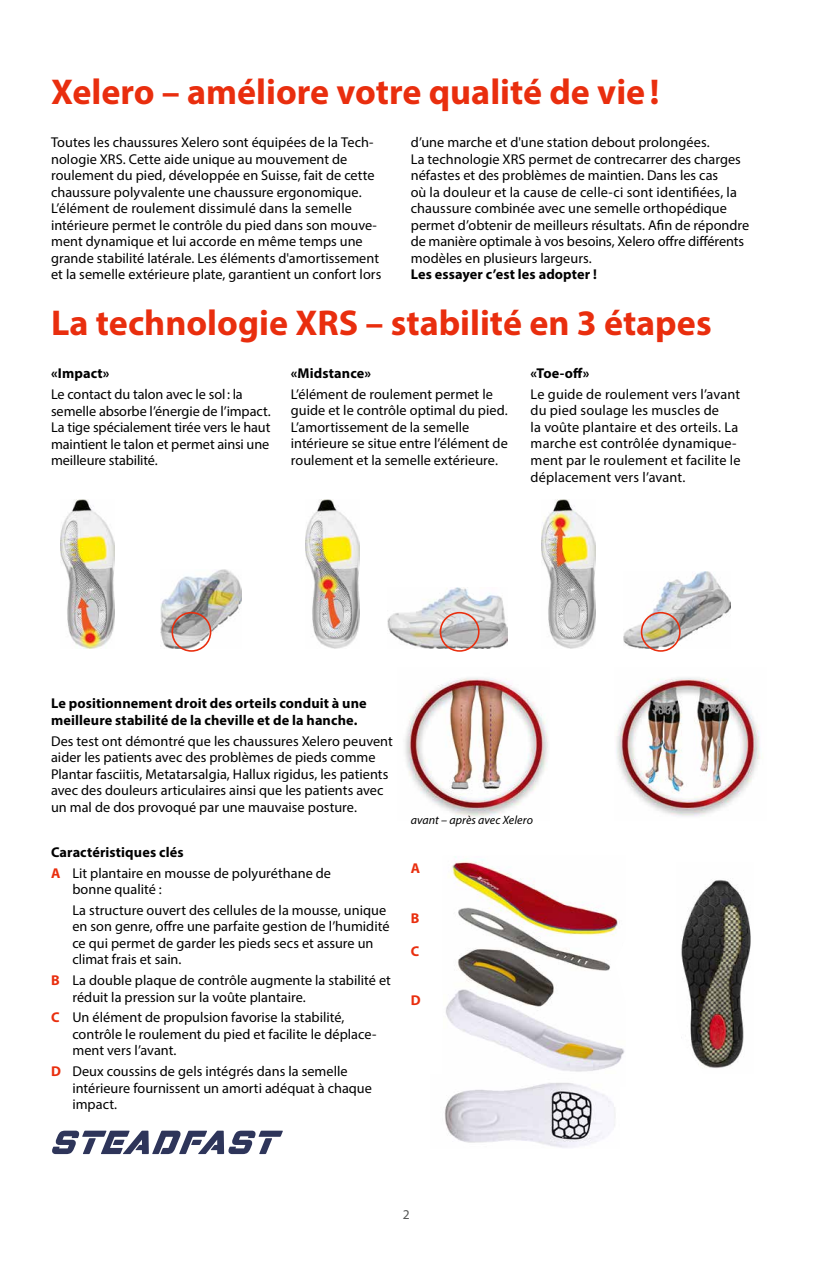
<style>
.page{position:relative;width:813px;height:1263px;background:#fff}
.page>*{position:absolute;margin:0;border:0;box-sizing:border-box;transform-origin:0 0}
.t1{font:700 36px "Myriad Pro";color:#e92e0e}
.t2{font:14.25px/16.5px "Myriad Pro";letter-spacing:.005em;color:#000}
.t3{font:700 14.25px/16.5px "Myriad Pro";letter-spacing:.01em;color:#000}
.t4{font:700 14.25px "Myriad Pro";color:#e92e0e}
.t5{font:13.5px "Myriad Pro";color:#555756}
.t6{font:italic 12px "Myriad Pro";letter-spacing:.01em;color:#000}
.s1{font-weight:700}
.s2{font-weight:700;color:#e92e0e}
</style>
<div class="page">
<img style="left:446px;top:856px;width:179px;height:216px">
<img style="left:681px;top:880px;width:70px;height:189px">
<img style="left:444px;top:1083px;width:171px;height:65px">
<img style="left:60px;top:500px;width:54px;height:149px">
<img style="left:305px;top:500px;width:54px;height:149px">
<img style="left:541px;top:500px;width:54px;height:149px">
<img style="left:160px;top:570px;width:81px;height:79px">
<img style="left:387px;top:588px;width:120px;height:60px">
<img style="left:623px;top:571px;width:107px;height:78px">
<div style="left:640px;top:612px;width:40px;height:40px;border:2px solid #e92e0e;border-radius:50%"></div>
<div style="left:439px;top:612px;width:40px;height:40px;border:2px solid #e92e0e;border-radius:50%"></div>
<div style="left:171px;top:612px;width:40px;height:40px;border:2px solid #e92e0e;border-radius:50%"></div>
<img style="left:405px;top:678px;width:143px;height:139px">
<img style="left:616px;top:678px;width:147px;height:139px">
<hr style="left:812px;top:0;width:1px;height:1263px;background:#e92e0e">
<svg style="left:52px;top:1131px;width:231px;height:23px"></svg>
<h1 class="t1" style="left:51px;top:68px;width:609px">Xelero – améliore votre qualité de vie!</h1>
<p class="t2" style="left:51px;top:134px;width:331px">Toutes les chaussures Xelero sont équipées de la Tech&shy;nologie XRS. Cette aide unique au mouvement de roulement du pied, développée en Suisse, fait de cette chaussure polyvalente une chaussure ergonomique.<br>L’élément de roulement dissimulé dans la semelle intérieure permet le contrôle du pied dans son mouve&shy;ment dynamique et lui accorde en même temps une grande stabilité latérale. Les éléments d'amortissement et la semelle extérieure plate, garantient un confort lors</p>
<p class="t2" style="left:410px;top:134px;width:340px">d’une marche et d'une station debout prolongées.<br>La technologie XRS permet de contrecarrer des charges néfastes et des problèmes de maintien. Dans les cas<br>où la douleur et la cause de celle-ci sont identifiées, la chaussure combinée avec une semelle orthopédique permet d’obtenir de meilleurs résultats. Afin de répondre de manière optimale à vos besoins, Xelero offre différents modèles en plusieurs largeurs.</p>
<p class="t3" style="left:410px;top:266px;width:188px">Les essayer c’est les adopter !</p>
<h1 class="t1" style="left:51px;top:299px;width:661px">La technologie XRS – stabilité en 3 étapes</h1>
<p class="t3" style="left:51px;top:365px;width:60px">«Impact»</p>
<p class="t2" style="left:51px;top:386px;width:221px">Le contact du talon avec le sol: la semelle absorbe l’énergie de l’impact.<br>La tige spécialement tirée vers le haut maintient le talon et permet ainsi une meilleure stabilité.</p>
<p class="t3" style="left:291px;top:365px;width:82px">«Midstance»</p>
<p class="t2" style="left:291px;top:386px;width:218px">L’élément de roulement permet le guide et le contrôle optimal du pied.<br>L’amortissement de la semelle intérieure se situe entre l’élément de roulement et la semelle extérieure.</p>
<p class="t3" style="left:530px;top:365px;width:60px">«Toe-off»</p>
<p class="t2" style="left:530px;top:386px;width:211px">Le guide de roulement vers l’avant du pied soulage les muscles de<br>la voûte plantaire et des orteils. La marche est contrôlée dynamique&shy;ment par le roulement et facilite le déplacement vers l’avant.</p>
<p class="t3" style="left:51px;top:695px;width:317px">Le positionnement droit des orteils conduit à une meilleure stabilité de la cheville et de la hanche.</p>
<p class="t2" style="left:51px;top:732px;width:343px">Des test ont démontré que les chaussures Xelero peuvent aider les patients avec des problèmes de pieds comme Plantar fasciitis, Metatarsalgia, Hallux rigidus, les patients avec des douleurs articulaires ainsi que les patients avec un mal de dos provoqué par une mauvaise posture.</p>
<p class="t2" style="left:51px;top:841px;width:281px;line-height:20.7px"><span class="s1">Caractéristiques clés<br></span><span class="s2">A</span> Lit plantaire en mousse de polyuréthane de</p>
<p class="t2" style="left:72px;top:879px;width:315px;line-height:20.7px">bonne qualité :<br>La structure ouvert des cellules de la mousse, unique</p>
<p class="t2" style="left:72px;top:918px;width:318px">en son genre, offre une parfaite gestion de l’humidité ce qui permet de garder les pieds secs et assure un climat frais et sain.</p>
<p class="t2" style="left:72px;top:972px;width:320px;text-indent:-21px"><span class="s2">B</span> La double plaque de contrôle augmente la stabilité et réduit la pression sur la voûte plantaire.</p>
<p class="t2" style="left:72px;top:1009px;width:305px;text-indent:-21px"><span class="s2">C</span> Un élément de propulsion favorise la stabilité, contrôle le roulement du pied et facilite le déplace&shy;ment vers l’avant.</p>
<p class="t2" style="left:72px;top:1063px;width:301px;text-indent:-21px"><span class="s2">D</span> Deux coussins de gels intégrés dans la semelle intérieure fournissent un amorti adéquat à chaque impact.</p>
<p class="t6" style="left:410px;top:812px;width:124px">avant – après avec Xelero</p>
<p class="t4" style="left:410px;top:859px;width:11px">A</p>
<p class="t4" style="left:410px;top:909px;width:10px">B</p>
<p class="t4" style="left:410px;top:942px;width:10px">C</p>
<p class="t4" style="left:410px;top:991px;width:11px">D</p>
<p class="t5" style="left:402px;top:1206px;width:8px">2</p>
</div>
